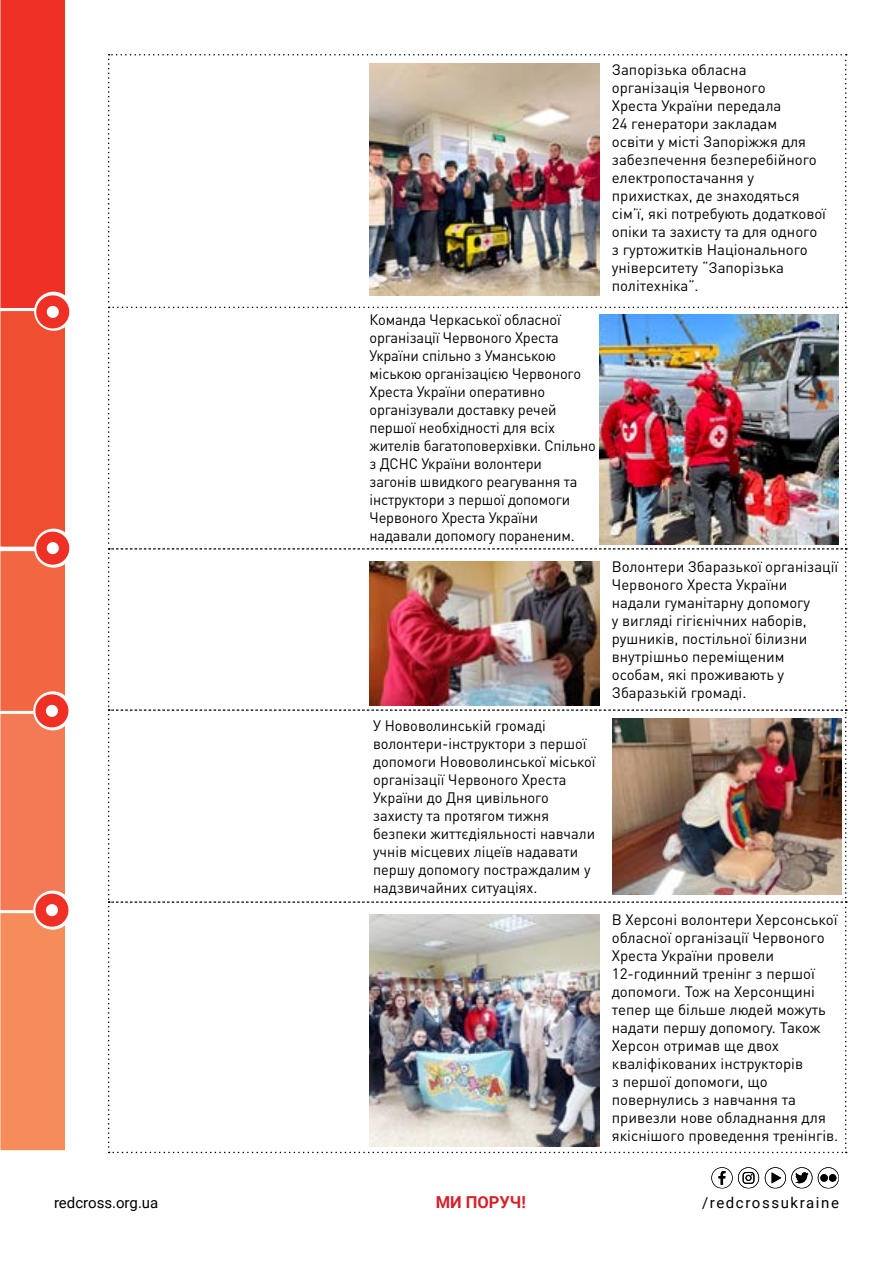
<style>
.page{position:relative;width:893px;height:1263px;background:#fff}
.page>*{position:absolute;margin:0;border:0;box-sizing:border-box;transform-origin:0 0}
.t1{font:700 16.5px "Roboto";color:#d2232a}
.t2{font:15px/18px "DIN Pro";color:#000}
.t3{font:15px "Roboto";letter-spacing:.095em;color:#000}
.t4{font:15px "Roboto";color:#000}
</style>
<div class="page">
<svg style="left:765px;top:1167px;width:47px;height:21px"></svg>
<svg style="left:818px;top:1167px;width:21px;height:21px"></svg>
<div style="left:820px;top:1174px;width:8px;height:8px;background:#000101;border-radius:50%"></div>
<div style="left:829px;top:1174px;width:7px;height:8px;background:#000101;border-radius:50%"></div>
<svg style="left:711px;top:1167px;width:48px;height:21px"></svg>
<div style="left:34px;top:292px;width:39px;height:39px;border:16px solid #fff;border-radius:50%"></div>
<div style="left:36px;top:295px;width:33px;height:33px;border:10px solid #ee3124;border-radius:50%"></div>
<div style="left:34px;top:529px;width:39px;height:39px;border:16px solid #fff;border-radius:50%"></div>
<div style="left:36px;top:532px;width:33px;height:33px;border:10px solid #ee3124;border-radius:50%"></div>
<div style="left:33px;top:691px;width:39px;height:39px;border:16px solid #fff;border-radius:50%"></div>
<svg style="left:0;top:0;width:68px;height:1151px;background:#f2674a"></svg>
<div style="left:33px;top:891px;width:39px;height:39px;border:16px solid #fff;border-radius:50%"></div>
<svg style="left:41px;top:899px;width:22px;height:22px"></svg>
<div style="left:35px;top:894px;width:33px;height:33px;border:10px solid #ee3124;border-radius:50%"></div>
<img style="left:108px;top:54px;width:739px;height:1099px">
<img style="left:369px;top:914px;width:230px;height:232px">
<p class="t2" style="left:369px;top:309px;width:228px">Команда Черкаської обласної організації Червоного Хреста<br>України спільно з Уманською міською організацією Червоного<br>Хреста України оперативно організували доставку речей першої необхідності для всіх жителів багатоповерхівки. Спільно з ДСНС України волонтери<br>загонів швидкого реагування та інструктори з першої допомоги<br>Червоного Хреста України надавали допомогу пораненим.</p>
<p class="t2" style="left:373px;top:715px;width:224px">У Нововолинській громаді волонтери-інструктори з першої допомоги Нововолинської міської організації Червоного Хреста<br>України до Дня цивільного захисту та протягом тижня безпеки життєдіяльності навчали учнів місцевих ліцеїв надавати першу допомогу постраждалим у надзвичайних ситуаціях.</p>
<p class="t2" style="left:612px;top:60px;width:216px">Запорізька обласна організація Червоного<br>Хреста України передала<br>24 генератори закладам<br>освіти у місті Запоріжжя для забезпечення безперебійного електропостачання у прихистках, де знаходяться сім’ї, які потребують додаткової опіки та захисту та для одного з гуртожитків Національного університету “Запорізька політехніка”.</p>
<p class="t2" style="left:612px;top:556px;width:228px">Волонтери Збаразької організації<br>Червоного Хреста України надали гуманітарну допомогу<br>у вигляді гігієнічних наборів, рушників, постільної білизни внутрішньо переміщеним особам, які проживають у<br>Збаразькій громаді.</p>
<p class="t2" style="left:612px;top:909px;width:228px">В Херсоні волонтери Херсонської обласної організації Червоного<br>Хреста України провели<br>12-годинний тренінг з першої допомоги. Тож на Херсонщині тепер ще більше людей можуть надати першу допомогу. Також<br>Херсон отримав ще двох кваліфікованих інструкторів<br>з першої допомоги, що повернулись з навчання та привезли нове обладнання для якіснішого проведення тренінгів.</p>
<p class="t4" style="left:54px;top:1192px;width:106px">redcross.org.ua</p>
<p class="t1" style="left:436px;top:1191px;width:92px">МИ ПОРУЧ!</p>
<p class="t3" style="left:702px;top:1192px;width:138px">/redcrossukraine</p>
</div>
